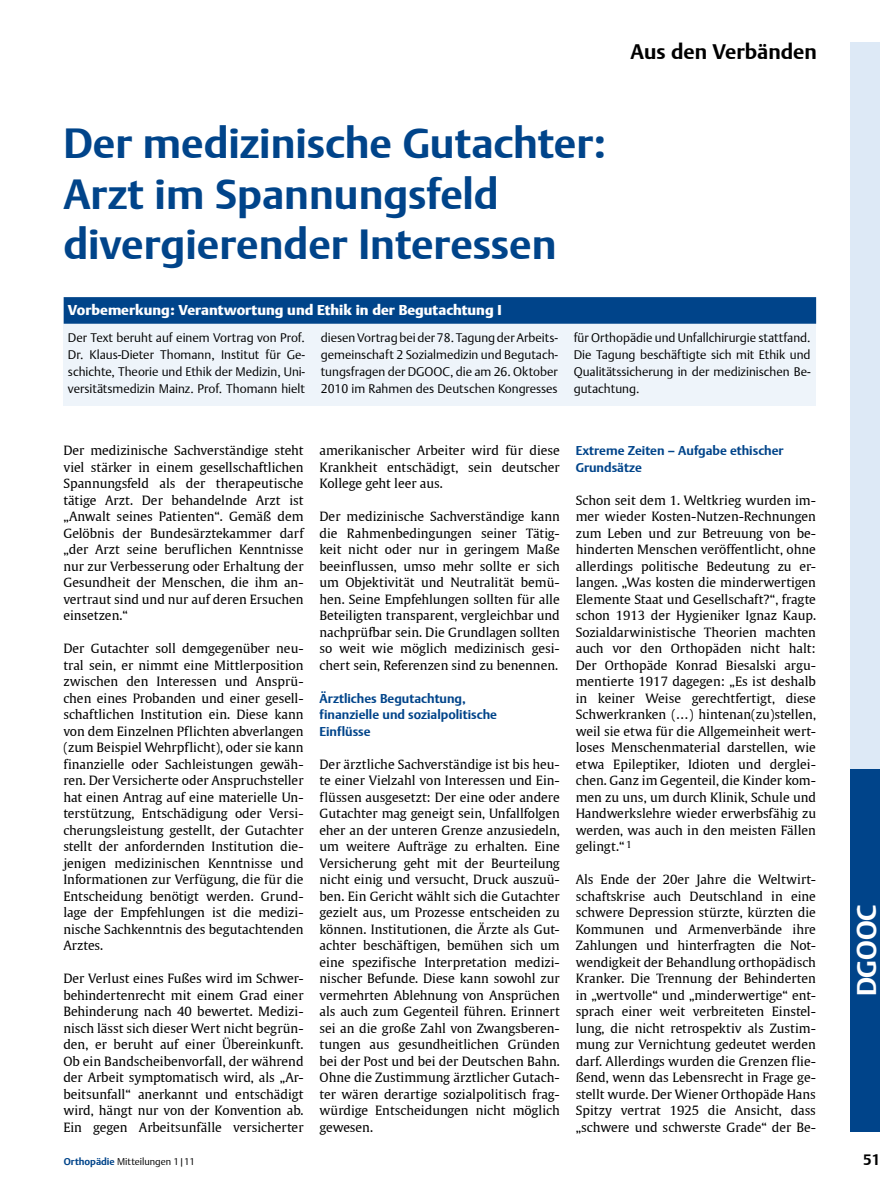
<style>
.page{position:relative;width:893px;height:1191px;background:#fff}
.page>*{position:absolute;margin:0;border:0;box-sizing:border-box;transform-origin:0 0}
.t1{font:700 42px/50.4px "Thieme Argo 2008";color:#00448a}
.t2{font:700 27px "Thieme Argo 2008";color:#fff}
.t3{font:700 21px "Thieme Argo 2008";color:#000}
.t4{font:700 15px "Thieme Argo 2008";color:#000}
.t5{font:900 14.25px "Thieme Argo 2008";color:#fff}
.t6{font:12.75px/16.5px "Thieme Gulliver 2008";color:#000;text-align:justify}
.t7{font:700 12.75px/16.5px "Thieme Argo 2008";color:#00448a}
.t8{font:300 12.3px/17px "Thieme Argo 2008";color:#000;text-align:justify}
.t9{font:300 9.75px "Thieme Argo 2008";color:#000}
.s1{font-weight:700;color:#00448a}
</style>
<div class="page">
<div style="left:850px;top:43px;width:30px;height:1089px;background:#dde9f6"></div>
<div style="left:850px;top:769px;width:30px;height:362px;background:#00448a"></div>
<div style="left:64px;top:297px;width:752px;height:109px;background:#eef4fa"></div>
<div style="left:64px;top:297px;width:752px;height:27px;background:#00448a"></div>
<h3 class="t3" style="left:631px;top:37px;width:188px">Aus den Verbänden</h3>
<h1 class="t1" style="left:63px;top:118px;width:544px">Der medizinische Gutachter:<br>Arzt im Spannungsfeld divergierender Interessen</h1>
<p class="t5" style="left:68px;top:301px;width:435px">Vorbemerkung: Verantwortung und Ethik in der Begutachtung I</p>
<p class="t8" style="left:68px;top:328px;width:238px">Der Text beruht auf einem Vortrag von Prof.<br>Dr. Klaus-Dieter Thomann, Institut für Ge&shy;schichte, Theorie und Ethik der Medizin, Uni&shy;versitätsmedizin Mainz. Prof. Thomann hielt</p>
<p class="t8" style="left:321px;top:328px;width:238px">diesen Vortrag bei der 78. Tagung der Arbeits&shy;gemeinschaft 2 Sozialmedizin und Begutach&shy;tungsfragen der DGOOC, die am 26. Oktober 2010 im Rahmen des Deutschen Kongresses</p>
<p class="t8" style="left:574px;top:328px;width:238px">für Orthopädie und Unfallchirurgie stattfand.<br>Die Tagung beschäftigte sich mit Ethik und Qualitätssicherung in der medizinischen Be&shy;gutachtung.</p>
<p class="t6" style="left:63px;top:442px;width:242px">Der medizinische Sachverständige steht viel stärker in einem gesellschaftlichen Spannungsfeld als der therapeutische tätige Arzt. Der behandelnde Arzt ist „Anwalt seines Patienten“. Gemäß dem Gelöbnis der Bundesärztekammer darf „der Arzt seine beruflichen Kenntnisse nur zur Verbesserung oder Erhaltung der Gesundheit der Menschen, die ihm an&shy;vertraut sind und nur auf deren Ersuchen einsetzen.“</p>
<p class="t6" style="left:63px;top:640px;width:242px">Der Gutachter soll demgegenüber neu&shy;tral sein, er nimmt eine Mittlerposition zwischen den Interessen und Ansprü&shy;chen eines Probanden und einer gesell&shy;schaftlichen Institution ein. Diese kann von dem Einzelnen Pflichten abverlangen (zum Beispiel Wehrpflicht), oder sie kann finanzielle oder Sachleistungen gewäh&shy;ren. Der Versicherte oder Anspruchsteller hat einen Antrag auf eine materielle Un&shy;terstützung, Entschädigung oder Versi&shy;cherungsleistung gestellt, der Gutachter stellt der anfordernden Institution die&shy;jenigen medizinischen Kenntnisse und Informationen zur Verfügung, die für die Entscheidung benötigt werden. Grund&shy;lage der Empfehlungen ist die medizi&shy;nische Sachkenntnis des begutachtenden Arztes.</p>
<p class="t6" style="left:63px;top:970px;width:242px">Der Verlust eines Fußes wird im Schwer&shy;behindertenrecht mit einem Grad einer Behinderung nach 40 bewertet. Medizi&shy;nisch lässt sich dieser Wert nicht begrün&shy;den, er beruht auf einer Übereinkunft.<br>Ob ein Bandscheibenvorfall, der während der Arbeit symptomatisch wird, als „Ar&shy;beitsunfall“ anerkannt und entschädigt wird, hängt nur von der Konvention ab.<br>Ein gegen Arbeitsunfälle versicherter</p>
<p class="t6" style="left:320px;top:442px;width:242px">amerikanischer Arbeiter wird für diese Krankheit entschädigt, sein deutscher Kollege geht leer aus.</p>
<p class="t6" style="left:320px;top:507px;width:242px">Der medizinische Sachverständige kann die Rahmenbedingungen seiner Tätig&shy;keit nicht oder nur in geringem Maße beeinflussen, umso mehr sollte er sich um Objektivität und Neutralität bemü&shy;hen. Seine Empfehlungen sollten für alle Beteiligten transparent, vergleichbar und nachprüfbar sein. Die Grundlagen sollten so weit wie möglich medizinisch gesi&shy;chert sein, Referenzen sind zu benennen.</p>
<p class="t7" style="left:320px;top:690px;width:179px">Ärztliches Begutachtung, finanzielle und sozialpolitische<br>Einflüsse</p>
<p class="t6" style="left:320px;top:755px;width:242px">Der ärztliche Sachverständige ist bis heu&shy;te einer Vielzahl von Interessen und Ein&shy;flüssen ausgesetzt: Der eine oder andere Gutachter mag geneigt sein, Unfallfolgen eher an der unteren Grenze anzusiedeln, um weitere Aufträge zu erhalten. Eine Versicherung geht mit der Beurteilung nicht einig und versucht, Druck auszuü&shy;ben. Ein Gericht wählt sich die Gutachter gezielt aus, um Prozesse entscheiden zu können. Institutionen, die Ärzte als Gut&shy;achter beschäftigen, bemühen sich um eine spezifische Interpretation medizi&shy;nischer Befunde. Diese kann sowohl zur vermehrten Ablehnung von Ansprüchen als auch zum Gegenteil führen. Erinnert sei an die große Zahl von Zwangsberen&shy;tungen aus gesundheitlichen Gründen bei der Post und bei der Deutschen Bahn.<br>Ohne die Zustimmung ärztlicher Gutach&shy;ter wären derartige sozialpolitisch frag&shy;würdige Entscheidungen nicht möglich gewesen.</p>
<p class="t7" style="left:576px;top:442px;width:209px">Extreme Zeiten – Aufgabe ethischer<br>Grundsätze</p>
<p class="t6" style="left:576px;top:491px;width:242px">Schon seit dem 1. Weltkrieg wurden im&shy;mer wieder Kosten-Nutzen-Rechnungen zum Leben und zur Betreuung von be&shy;hinderten Menschen veröffentlicht, ohne allerdings politische Bedeutung zu er&shy;langen. „Was kosten die minderwertigen Elemente Staat und Gesellschaft?“, fragte schon 1913 der Hygieniker Ignaz Kaup.<br>Sozialdarwinistische Theorien machten auch vor den Orthopäden nicht halt:<br>Der Orthopäde Konrad Biesalski argu&shy;mentierte 1917 dagegen: „Es ist deshalb in keiner Weise gerechtfertigt, diese Schwerkranken (…) hintenan(zu)stellen, weil sie etwa für die Allgemeinheit wert&shy;loses Menschenmaterial darstellen, wie etwa Epileptiker, Idioten und derglei&shy;chen. Ganz im Gegenteil, die Kinder kom&shy;men zu uns, um durch Klinik, Schule und Handwerkslehre wieder erwerbsfähig zu werden, was auch in den meisten Fällen gelingt.“ <sup>1</sup></p>
<p class="t6" style="left:576px;top:871px;width:242px">Als Ende der 20er Jahre die Weltwirt&shy;schaftskrise auch Deutschland in eine schwere Depression stürzte, kürzten die Kommunen und Armenverbände ihre Zahlungen und hinterfragten die Not&shy;wendigkeit der Behandlung orthopädisch Kranker. Die Trennung der Behinderten in „wertvolle“ und „minderwertige“ ent&shy;sprach einer weit verbreiteten Einstel&shy;lung, die nicht retrospektiv als Zustim&shy;mung zur Vernichtung gedeutet werden darf. Allerdings wurden die Grenzen flie&shy;ßend, wenn das Lebensrecht in Frage ge&shy;stellt wurde. Der Wiener Orthopäde Hans Spitzy vertrat 1925 die Ansicht, dass „schwere und schwerste Grade“ der Be-</p>
<h2 class="t2" style="left:848px;top:996px;width:93px;rotate:-90deg">DGOOC</h2>
<p class="t9" style="left:64px;top:1155px;width:133px"><span class="s1">Orthopädie</span> Mitteilungen 1|11</p>
<p class="t4" style="left:863px;top:1149px;width:19px">51</p>
</div>
